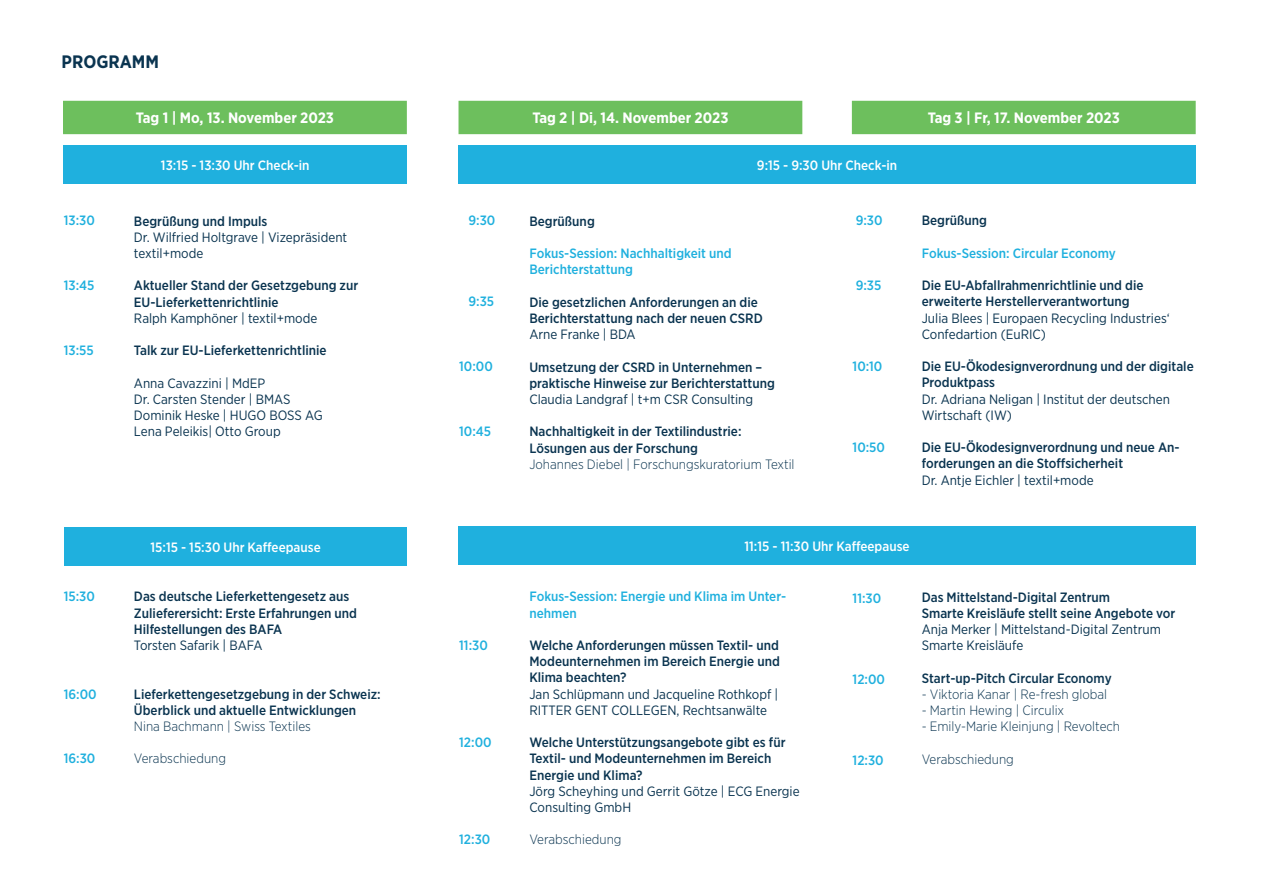
<style>
.page{position:relative;width:1263px;height:893px;background:#fff}
.page>*{position:absolute;margin:0;border:0;box-sizing:border-box;transform-origin:0 0}
.t1{font:700 18px "Gotham Narrow";color:#0a3450}
.t2{font:700 15px "Gotham Narrow";color:#fff}
.t3{font:500 13.5px/16.2px "Gotham Narrow";color:#0a3450}
.t4{font:13.5px/16.2px "Gotham Narrow";color:#0a3450}
.t5{font:500 13.5px/16.2px "Gotham Narrow";color:#1fb0de}
.t6{font:300 13.5px "Gotham Narrow";color:#0a3450}
.t7{font:500 13.5px "Gotham Narrow";color:#fff}
</style>
<div class="page">
<div style="left:64px;top:102px;width:342px;height:31px;background:#6dbf5d"></div>
<div style="left:63px;top:101px;width:344px;height:33px;border:2px solid #6dbf5d"></div>
<div style="left:64px;top:145px;width:343px;height:39px;background:#1fb0de"></div>
<div style="left:458px;top:527px;width:738px;height:38px;background:#1fb0de"></div>
<div style="left:459px;top:102px;width:342px;height:31px;background:#6dbf5d"></div>
<div style="left:458px;top:101px;width:344px;height:33px;border:2px solid #6dbf5d"></div>
<div style="left:853px;top:102px;width:342px;height:31px;background:#6dbf5d"></div>
<div style="left:852px;top:101px;width:344px;height:33px;border:2px solid #6dbf5d"></div>
<div style="left:65px;top:528px;width:342px;height:38px;background:#1fb0de"></div>
<div style="left:458px;top:145px;width:738px;height:39px;background:#1fb0de"></div>
<h1 class="t1" style="left:62px;top:51px;width:99px">Programm</h1>
<p class="t2" style="left:136px;top:109px;width:200px">Tag 1 | Mo, 13. November 2023</p>
<p class="t2" style="left:532px;top:109px;width:198px">Tag 2 | Di, 14. November 2023</p>
<p class="t2" style="left:928px;top:109px;width:194px">Tag 3 | Fr, 17. November 2023</p>
<p class="t7" style="left:161px;top:157px;width:150px">13:15 - 13:30 Uhr Check-in</p>
<p class="t7" style="left:757px;top:157px;width:142px">9:15 - 9:30 Uhr Check-in</p>
<p class="t5" style="left:64px;top:212px;width:33px">13:30</p>
<p class="t5" style="left:64px;top:277px;width:32px">13:45</p>
<p class="t5" style="left:64px;top:342px;width:31px">13:55</p>
<p class="t3" style="left:134px;top:212px;width:135px">Begrüßung und I mpuls</p>
<p class="t4" style="left:134px;top:229px;width:215px">Dr. Wilfried Holtgrave | Vizepräsident textil+mode</p>
<p class="t3" style="left:134px;top:277px;width:226px">Aktueller Stand der Gesetzgebung zur<br>EU-Lieferkettenrichtlinie</p>
<p class="t4" style="left:134px;top:310px;width:185px">Ralph Kamphöner | textil+mode</p>
<p class="t3" style="left:134px;top:342px;width:194px">Talk zur EU-Lieferkettenrichtlinie</p>
<p class="t4" style="left:134px;top:374px;width:190px">Anna Cavazzini | MdEP<br>Dr. Carsten Stender | BMAS<br>Dominik Heske | HUGO BOSS AG<br>Lena Peleikis| Otto Group</p>
<p class="t5" style="left:468px;top:212px;width:28px">9:30</p>
<p class="t5" style="left:468px;top:293px;width:27px">9:35</p>
<p class="t5" style="left:459px;top:358px;width:35px">10:00</p>
<p class="t5" style="left:459px;top:423px;width:33px">10:45</p>
<p class="t3" style="left:529px;top:213px;width:67px">Begrüßung</p>
<p class="t5" style="left:529px;top:245px;width:204px">Fokus-Session: Nachhaltigkeit und<br>Berichterstattung</p>
<p class="t3" style="left:529px;top:294px;width:230px">Die gesetzlichen Anforderungen an die<br>Berichterstattung nach der neuen CSRD</p>
<p class="t4" style="left:529px;top:326px;width:108px">Arne Franke | BDA</p>
<p class="t3" style="left:529px;top:359px;width:102px">Umsetzung der CSRD</p>
<p class="t3" style="left:529px;top:359px;width:247px;text-indent:129px">in Unternehmen – praktische Hinweise zur Berichterstattung</p>
<p class="t4" style="left:529px;top:391px;width:225px">Claudia Landgraf | t+m CSR Consulting</p>
<p class="t3" style="left:529px;top:423px;width:214px">Nachhaltigkeit in der Textilindustrie:<br>Lösungen aus der Forschung</p>
<p class="t6" style="left:529px;top:456px;width:267px">Johannes Diebel | Forschungskuratorium Textil</p>
<p class="t5" style="left:856px;top:212px;width:28px">9:30</p>
<p class="t5" style="left:856px;top:277px;width:27px">9:35</p>
<p class="t5" style="left:853px;top:358px;width:31px">10:10</p>
<p class="t5" style="left:853px;top:439px;width:34px">10:50</p>
<p class="t3" style="left:922px;top:212px;width:67px">Begrüßung</p>
<p class="t5" style="left:922px;top:245px;width:196px">Fokus-Session: Circular Economy</p>
<p class="t3" style="left:922px;top:277px;width:223px">Die EU-Abfallrahmenrichtlinie und die erweiterte Herstellerverantwortung</p>
<p class="t4" style="left:922px;top:309px;width:249px">Julia Blees | Europaen Recycling Industries‘<br>Confedartion (EuRIC)</p>
<p class="t3" style="left:922px;top:358px;width:273px">Die EU-Ökodesignverordnung und der digitale<br>Produktpass</p>
<p class="t4" style="left:922px;top:390px;width:250px">Dr. Adriana Neligan | Institut der deutschen<br>Wirtschaft (IW)</p>
<p class="t3" style="left:922px;top:439px;width:259px">Die EU-Ökodesignverordnung und neue An&shy;forderungen an die Stoffsicherheit</p>
<p class="t4" style="left:922px;top:471px;width:173px">Dr. Antje Eichler | textil+mode</p>
<p class="t7" style="left:151px;top:539px;width:172px">15:15 - 15:30 Uhr Kaffeepause</p>
<p class="t7" style="left:744px;top:538px;width:167px">11:15 - 11:30 Uhr Kaffeepause</p>
<p class="t5" style="left:64px;top:588px;width:33px">15:30</p>
<p class="t5" style="left:64px;top:686px;width:34px">16:00</p>
<p class="t5" style="left:64px;top:750px;width:33px">16:30</p>
<p class="t3" style="left:134px;top:588px;width:225px">Das deutsche Lieferkettengesetz aus<br>Zulieferersicht: Erste Erfahrungen und<br>Hilfestellungen des BAFA</p>
<p class="t4" style="left:134px;top:637px;width:130px">Torsten Safarik | BAFA</p>
<p class="t3" style="left:134px;top:686px;width:248px">Lieferkettengesetzgebung in der Schweiz:<br>Überblick und aktuelle Entwicklungen</p>
<p class="t6" style="left:134px;top:718px;width:178px">Nina Bachmann | Swiss Textiles</p>
<p class="t6" style="left:134px;top:750px;width:94px">Verabschiedung</p>
<p class="t5" style="left:459px;top:637px;width:30px">11:30</p>
<p class="t5" style="left:459px;top:734px;width:34px">12:00</p>
<p class="t5" style="left:459px;top:831px;width:33px">12:30</p>
<p class="t5" style="left:529px;top:588px;width:258px">Fokus-Session: Energie und Klima im Unter&shy;nehmen</p>
<p class="t3" style="left:529px;top:637px;width:252px;text-align:justify">Welche Anforderungen müssen Textil- und Modeunternehmen im Bereich Energie und Klima beachten?</p>
<p class="t4" style="left:529px;top:685px;width:250px">Jan Schlüpmann und Jacqueline Rothkopf |<br>RITTER GENT COLLEGEN, Rechtsanwälte</p>
<p class="t3" style="left:529px;top:734px;width:258px">Welche Unterstützungsangebote gibt es für<br>Textil- und Modeunternehmen im Bereich<br>Energie und Klima?</p>
<p class="t4" style="left:529px;top:783px;width:272px">Jörg Scheyhing und Gerrit Götze | ECG Energie<br>Consulting GmbH</p>
<p class="t6" style="left:529px;top:831px;width:94px">Verabschiedung</p>
<p class="t5" style="left:853px;top:590px;width:30px">11:30</p>
<p class="t5" style="left:853px;top:671px;width:34px">12:00</p>
<p class="t5" style="left:853px;top:752px;width:33px">12:30</p>
<p class="t3" style="left:922px;top:589px;width:255px">Das Mittelstand-Digital Zentrum<br>Smarte Kreisläufe stellt seine Angebote vor</p>
<p class="t4" style="left:922px;top:621px;width:241px">Anja Merker | Mittelstand-Digital Zentrum<br>Smarte Kreisläufe</p>
<p class="t3" style="left:922px;top:670px;width:191px">Start-up-Pitch Circular Economy</p>
<p class="t6" style="left:922px;top:686px;width:187px">- Viktoria Kanar | Re-fresh global</p>
<p class="t6" style="left:922px;top:702px;width:144px">- Martin Hewing | Circulix</p>
<p class="t6" style="left:922px;top:718px;width:200px">- Emily-Marie Kleinjung | Revoltech</p>
<p class="t6" style="left:922px;top:751px;width:94px">Verabschiedung</p>
</div>
